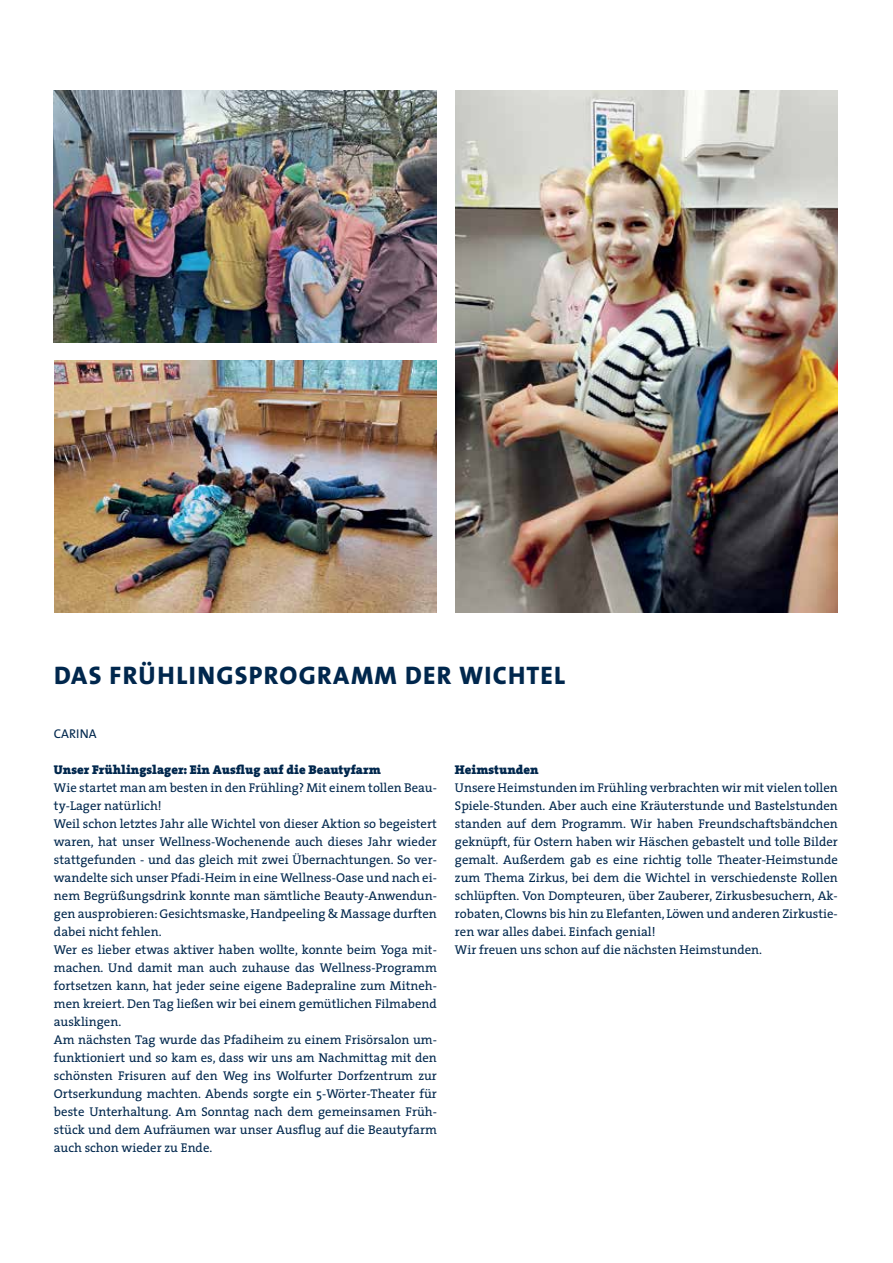
<style>
.page{position:relative;width:893px;height:1263px;background:#fff}
.page>*{position:absolute;margin:0;border:0;box-sizing:border-box;transform-origin:0 0}
.t1{font:800 25.5px "The Sans";letter-spacing:.05em;color:#00274d}
.t2{font:12.75px/18px "The Serif";color:#00274d}
.t3{font:900 12.75px "The Serif";color:#00274d}
.t4{font:12.75px "The Sans";color:#00274d}
</style>
<div class="page">
<img style="left:54px;top:90px;width:383px;height:252px">
<img style="left:54px;top:361px;width:383px;height:251px">
<img style="left:455px;top:90px;width:383px;height:522px">
<h1 class="t1" style="left:54px;top:654px;width:513px">DAS FRÜHLINGSPROGRAMM DER WICHTEL</h1>
<p class="t4" style="left:54px;top:723px;width:44px">CARINA</p>
<p class="t3" style="left:54px;top:759px;width:328px">Unser Frühlingslager: Ein Ausflug auf die Beautyfarm</p>
<p class="t2" style="left:54px;top:778px;width:384px">Wie startet man am besten in den Frühling? Mit einem tollen Beau&shy;ty-Lager natürlich!<br>Weil schon letztes Jahr alle Wichtel von dieser Aktion so begeistert waren, hat unser Wellness-Wochenende auch dieses Jahr wieder stattgefunden - und das gleich mit zwei Übernachtungen. So ver&shy;wandelte sich unser Pfadi-Heim in eine Wellness-Oase und nach ei&shy;nem Begrüßungsdrink konnte man sämtliche Beauty-Anwendun&shy;gen ausprobieren: Gesichtsmaske, Handpeeling &amp; Massage durften dabei nicht fehlen.<br>Wer es lieber etwas aktiver haben wollte, konnte beim Yoga mit&shy;machen. Und damit man auch zuhause das Wellness-Programm fortsetzen kann, hat jeder seine eigene Badepraline zum Mitneh&shy;men kreiert. Den Tag ließen wir bei einem gemütlichen Filmabend ausklingen.<br>Am nächsten Tag wurde das Pfadiheim zu einem Frisörsalon um&shy;funktioniert und so kam es, dass wir uns am Nachmittag mit den schönsten Frisuren auf den Weg ins Wolfurter Dorfzentrum zur Ortserkundung machten. Abends sorgte ein 5-Wörter-Theater für beste Unterhaltung. Am Sonntag nach dem gemeinsamen Früh&shy;stück und dem Aufräumen war unser Ausflug auf die Beautyfarm auch schon wieder zu Ende.</p>
<p class="t3" style="left:455px;top:759px;width:85px">Heimstunden</p>
<p class="t2" style="left:455px;top:778px;width:384px">Unsere Heimstunden im Frühling verbrachten wir mit vielen tollen Spiele-Stunden. Aber auch eine Kräuterstunde und Bastelstunden standen auf dem Programm. Wir haben Freundschaftsbändchen geknüpft, für Ostern haben wir Häschen gebastelt und tolle Bilder gemalt. Außerdem gab es eine richtig tolle Theater-Heimstunde zum Thema Zirkus, bei dem die Wichtel in verschiedenste Rollen schlüpften. Von Dompteuren, über Zauberer, Zirkusbesuchern, Ak&shy;robaten, Clowns bis hin zu Elefanten, Löwen und anderen Zirkustie&shy;ren war alles dabei. Einfach genial!<br>Wir freuen uns schon auf die nächsten Heimstunden.</p>
</div>
